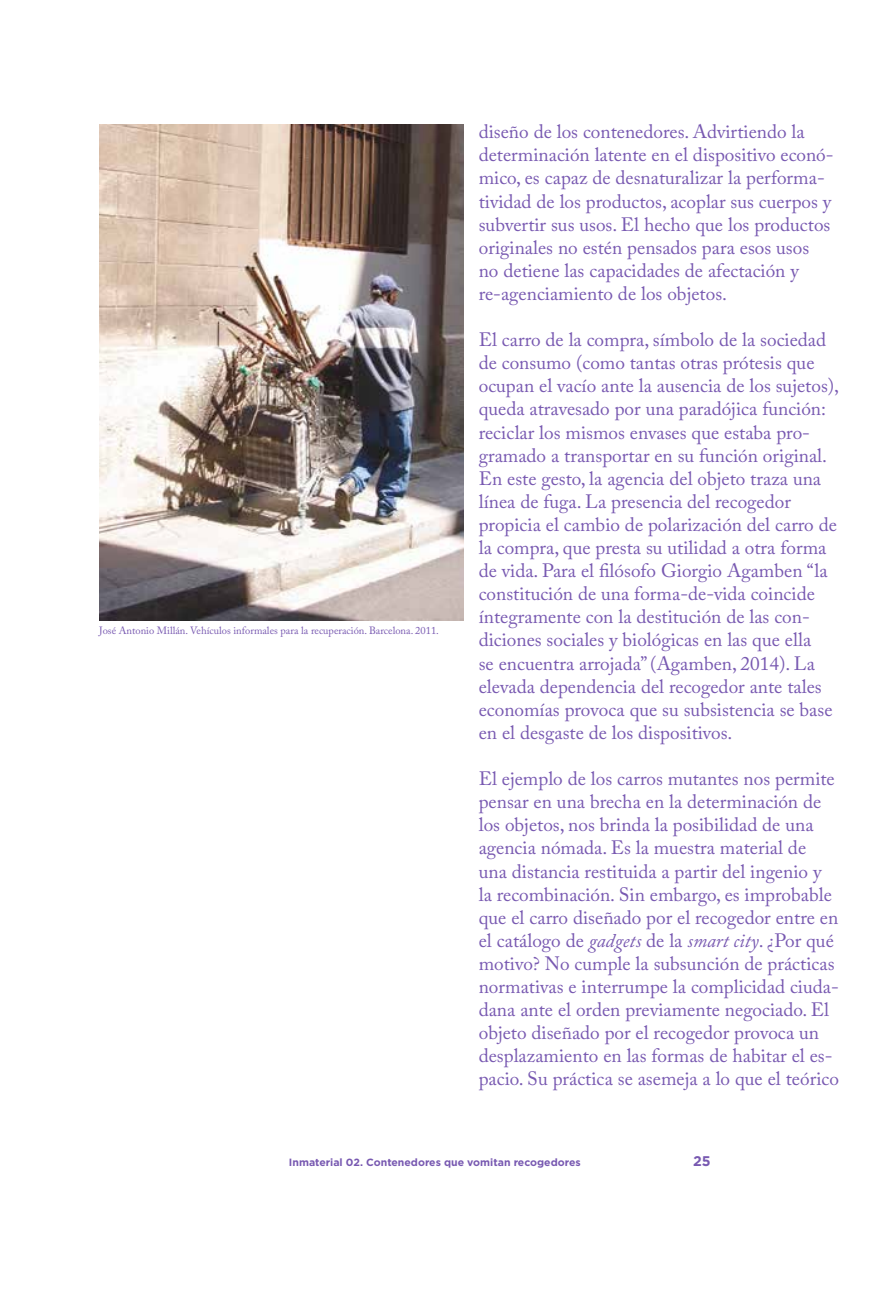
<style>
.page{position:relative;width:893px;height:1290px;background:#fff}
.page>*{position:absolute;margin:0;border:0;box-sizing:border-box;transform-origin:0 0}
.t1{font:19.25px/23.1px "Adobe Caslon Pro";color:#7859b1}
.t2{font:700 14px "Gotham";color:#7859b1}
.t3{font:10.5px "Adobe Caslon Pro";color:#7859b1}
.t4{font:700 10.5px "Gotham";color:#7859b1}
.s1{font-style:italic}
</style>
<div class="page">
<img style="left:99px;top:124px;width:365px;height:496px">
<p class="t3" style="left:99px;top:624px;width:341px">José Antonio Millán. Vehículos informales para la recuperación. Barcelona. 2011.</p>
<p class="t1" style="left:479px;top:120px;width:356px">diseño de los contenedores. Advirtiendo la determinación latente en el dispositivo econó&shy;mico, es capaz de desnaturalizar la performa&shy;tividad de los productos, acoplar sus cuerpos y subvertir sus usos. El hecho que los productos originales no estén pensados para esos usos no detiene las capacidades de afectación y re-agenciamiento de los objetos.</p>
<p class="t1" style="left:479px;top:328px;width:362px">El carro de la compra, símbolo de la sociedad de consumo (como tantas otras prótesis que ocupan el vacío ante la ausencia de los sujetos), queda atravesado por una paradójica función: reciclar los mismos envases que estaba pro&shy;gramado a transportar en su función original.<br>En este gesto, la agencia del objeto traza una línea de fuga. La presencia del recogedor propicia el cambio de polarización del carro de la compra, que presta su utilidad a otra forma de vida. Para el filósofo Giorgio Agamben “la constitución de una forma-de-vida coincide íntegramente con la destitución de las con&shy;diciones sociales y biológicas en las que ella<br>se encuentra arrojada” (Agamben, 2014). La elevada dependencia del recogedor ante tales economías provoca que su subsistencia se base en el desgaste de los dispositivos.</p>
<p class="t1" style="left:479px;top:767px;width:362px">El ejemplo de los carros mutantes nos permite pensar en una brecha en la determinación de los objetos, nos brinda la posibilidad de una agencia nómada. Es la muestra material de una distancia restituida a partir del ingenio y la recombinación. Sin embargo, es improbable que el carro diseñado por el recogedor entre en el catálogo de <span class="s1">gadgets</span> de la <span class="s1">smart city</span>. ¿Por qué motivo? No cumple la subsunción de prácticas normativas e interrumpe la complicidad ciuda&shy;dana ante el orden previamente negociado. El objeto diseñado por el recogedor provoca un desplazamiento en las formas de habitar el es&shy;pacio. Su práctica se asemeja a lo que el teórico</p>
<p class="t4" style="left:289px;top:1155px;width:293px">Inmaterial 02. Contenedores que vomitan recogedores</p>
<p class="t2" style="left:693px;top:1152px;width:19px">25</p>
</div>
